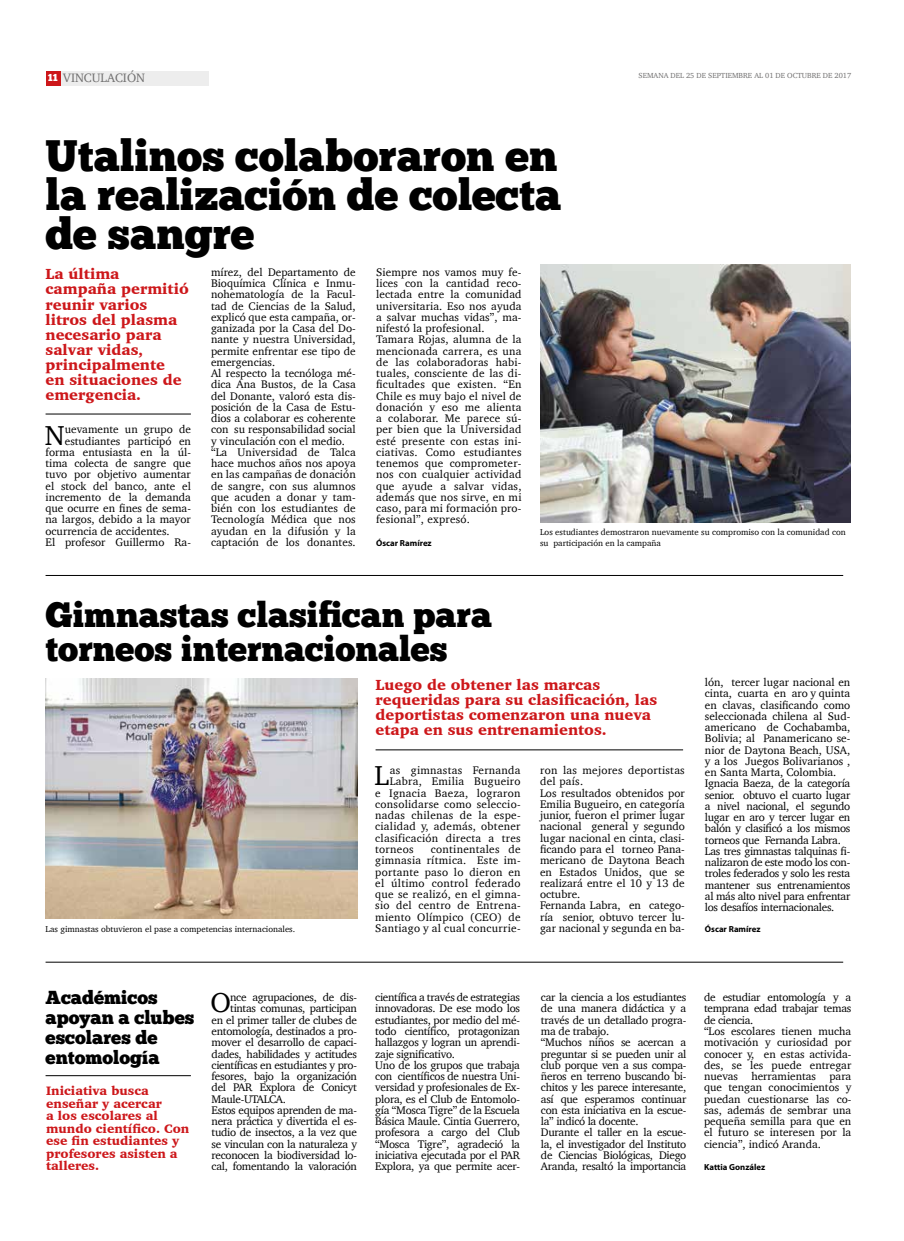
<style>
.page{position:relative;width:904px;height:1241px;background:#fff}
.page>*{position:absolute;margin:0;border:0;box-sizing:border-box;transform-origin:0 0}
.t1{font:43.75px/38.8px "Chunk Five Ex";color:#000;text-align:justify}
.t2{font:35px/33.8px "Chunk Five Ex";color:#000}
.t3{font:28px "Charter";color:#000}
.t4{font:18.75px/20px "Chunk Five Ex";color:#000}
.t5{font:900 15px/15px "Charter";color:#cd171a}
.t6{font:900 12.5px/12.5px "Charter";color:#cd171a}
.t7{font:12.5px "Charter";color:#706f6f}
.t8{font:11.25px/11.2px "Charter";color:#000}
.t9{font:11.25px/11.2px "Charter";letter-spacing:-.025em;color:#000}
.t10{font:11.25px/11.2px "Charter";letter-spacing:.02em;color:#000}
.t11{font:11.25px/11.2px "Charter";letter-spacing:-.02em;color:#000}
.t12{font:11.25px "Charter";letter-spacing:.025em;color:#000}
.t13{font:8.75px/10.5px "Charter";color:#000}
.t14{font:700 8.75px "Myriad Pro";color:#000}
.t15{font:7.5px "Charter";color:#706f6f}
.s1{font-family:"Chunk Five Ex";font-size:10px;color:#fff}
</style>
<div class="page">
<div style="left:46px;top:71px;width:15px;height:15px;background:#cd171a"></div>
<div style="left:62px;top:71px;width:147px;height:15px;background:#ededed"></div>
<hr style="left:46px;top:414px;width:145px;height:1px;background:#000">
<hr style="left:46px;top:1075px;width:145px;height:1px;background:#000">
<hr style="left:46px;top:575px;width:797px;height:1px;background:#000">
<hr style="left:46px;top:961px;width:797px;height:1px;background:#000">
<img style="left:540px;top:265px;width:310px;height:257px">
<img style="left:46px;top:678px;width:312px;height:240px">
<hr style="left:375px;top:749px;width:308px;height:1px;background:#000">
<p class="t7" style="left:48px;top:67px;width:99px"><span class="s1">11</span> VINCULACIÓN</p>
<h1 class="t1" style="left:46px;top:135px;width:517px">Utalinos colaboraron en la realización de colecta de sangre</h1>
<p class="t15" style="left:638px;top:69px;width:214px">SEMANA DEL 25 DE SEPTIEMBRE AL 01 DE OCTUBRE DE 2017</p>
<h3 class="t5" style="left:46px;top:266px;width:145px">La última campaña permitió reunir varios litros del plasma necesario para salvar vidas, principalmente<br>en situaciones de emergencia.</h3>
<h3 class="t3" style="left:45px;top:411px;width:21px">N</h3>
<p class="t8" style="left:65px;top:424px;width:128px">uevamente un grupo de</p>
<p class="t8" style="left:65px;top:435px;width:128px">estudiantes participó en</p>
<p class="t8" style="left:46px;top:446px;width:147px">forma entusiasta en la úl-</p>
<p class="t8" style="left:46px;top:457px;width:147px">tima colecta de sangre que</p>
<p class="t8" style="left:46px;top:469px;width:147px">tuvo por objetivo aumentar</p>
<p class="t8" style="left:46px;top:480px;width:147px">el stock del banco, ante el</p>
<p class="t8" style="left:46px;top:491px;width:147px">incremento de la demanda</p>
<p class="t8" style="left:46px;top:502px;width:147px">que ocurre en fines de sema-</p>
<p class="t8" style="left:46px;top:514px;width:147px">na largos, debido a la mayor</p>
<p class="t8" style="left:46px;top:525px;width:126px">ocurrencia de accidentes.</p>
<p class="t8" style="left:46px;top:536px;width:147px">El profesor Guillermo Ra-</p>
<p class="t8" style="left:211px;top:266px;width:146px">mírez, del Departamento de<br>Bioquímica Clínica e Inmu&shy;nohematología de la Facul&shy;tad de Ciencias de la Salud, explicó que esta campaña, or&shy;ganizada por la Casa del Do&shy;nante y nuestra Universidad, permite enfrentar ese tipo de emergencias.<br>Al respecto la tecnóloga mé&shy;dica Ana Bustos, de la Casa del Donante, valoró esta dis&shy;posición de la Casa de Estu&shy;dios a colaborar es coherente con su responsabilidad social y vinculación con el medio. “La Universidad de Talca hace muchos años nos apoya en las campañas de donación de sangre, con sus alumnos que acuden a donar y tam&shy;bién con los estudiantes de<br>Tecnología Médica que nos ayudan en la difusión y la captación de los donantes.</p>
<p class="t10" style="left:376px;top:266px;width:147px">Siempre nos vamos muy fe&shy;lices con la cantidad reco&shy;lectada entre la comunidad universitaria. Eso nos ayuda a salvar muchas vidas”, ma&shy;nifestó la profesional.<br>Tamara Rojas, alumna de la mencionada carrera, es una de las colaboradoras habi&shy;tuales, consciente de las di&shy;ficultades que existen. “En<br>Chile es muy bajo el nivel de donación y eso me alienta a colaborar. Me parece sú&shy;per bien que la Universidad esté presente con estas ini&shy;ciativas. Como estudiantes tenemos que comprometer&shy;nos con cualquier actividad que ayude a salvar vidas, además que nos sirve, en mi caso, para mi formación pro&shy;fesional”, expresó.</p>
<p class="t14" style="left:376px;top:537px;width:57px">Óscar Ramírez</p>
<p class="t13" style="left:540px;top:527px;width:307px">Los estudiantes demostraron nuevamente su compromiso con la comunidad con su participación en la campaña</p>
<h2 class="t2" style="left:46px;top:597px;width:448px">Gimnastas clasifican para torneos internacionales</h2>
<p class="t13" style="left:46px;top:923px;width:251px">Las gimnastas obtuvieron el pase a competencias internacionales.</p>
<h3 class="t5" style="left:375px;top:676px;width:283px">Luego de obtener las marcas requeridas para su clasificación, las deportistas comenzaron una nueva etapa en sus entrenamientos.</h3>
<h3 class="t3" style="left:374px;top:751px;width:16px">L</h3>
<p class="t12" style="left:390px;top:760px;width:132px">as gimnastas Fernanda</p>
<p class="t12" style="left:390px;top:771px;width:132px">Labra, Emilia Bugueiro</p>
<p class="t12" style="left:375px;top:783px;width:147px">e Ignacia Baeza, lograron</p>
<p class="t12" style="left:375px;top:794px;width:147px">consolidarse como seleccio-</p>
<p class="t12" style="left:375px;top:805px;width:147px">nadas chilenas de la espe-</p>
<p class="t12" style="left:375px;top:816px;width:147px">cialidad y, además, obtener</p>
<p class="t12" style="left:375px;top:828px;width:147px">clasificación directa a tres</p>
<p class="t12" style="left:375px;top:839px;width:40px">torneos</p>
<p class="t8" style="left:375px;top:843px;width:147px;text-align:justify;text-indent:56px">continentales de gimnasia rítmica. Este im&shy;portante paso lo dieron en el último control federado que se realizó, en el gimna&shy;sio del centro de Entrena&shy;miento Olímpico (CEO) de Santiago y al cual concurrie-</p>
<p class="t8" style="left:540px;top:764px;width:146px">ron las mejores deportistas del país.<br>Los resultados obtenidos por<br>Emilia Bugueiro, en categoría junior, fueron el primer lugar nacional general y segundo lugar nacional en cinta, clasi&shy;ficando para el torneo Pana&shy;mericano de Daytona Beach en Estados Unidos, que se realizará entre el 10 y 13 de octubre.<br>Fernanda Labra, en catego&shy;ría senior, obtuvo tercer lu&shy;gar nacional y segunda en ba-</p>
<p class="t9" style="left:705px;top:676px;width:147px">lón, tercer lugar nacional en cinta, cuarta en aro y quinta en clavas, clasificando como seleccionada chilena al Sud&shy;americano de Cochabamba,<br>Bolivia; al Panamericano se&shy;nior de Daytona Beach, USA, y a los Juegos Bolivarianos , en Santa Marta, Colombia.<br>Ignacia Baeza, de la categoría senior. obtuvo el cuarto lugar a nivel nacional, el segundo lugar en aro y tercer lugar en balón y clasificó a los mismos torneos que Fernanda Labra.<br>Las tres gimnastas talquinas fi&shy;nalizaron de este modo los con&shy;troles federados y solo les resta mantener sus entrenamientos al más alto nivel para enfrentar los desafíos internacionales.</p>
<p class="t14" style="left:705px;top:923px;width:57px">Óscar Ramírez</p>
<h3 class="t4" style="left:46px;top:987px;width:150px">Académicos apoyan a clubes escolares de entomología</h3>
<h3 class="t3" style="left:210px;top:978px;width:22px">O</h3>
<p class="t9" style="left:230px;top:991px;width:128px">nce agrupaciones, de dis-</p>
<p class="t9" style="left:230px;top:1002px;width:128px">tintas comunas, participan</p>
<p class="t9" style="left:212px;top:1013px;width:147px">en el primer taller de clubes de</p>
<p class="t9" style="left:212px;top:1025px;width:147px">entomología, destinados a pro-</p>
<p class="t9" style="left:212px;top:1036px;width:147px">mover el desarrollo de capaci-</p>
<p class="t9" style="left:212px;top:1047px;width:147px">dades, habilidades y actitudes</p>
<p class="t9" style="left:212px;top:1058px;width:147px">científicas en estudiantes y pro-</p>
<p class="t9" style="left:212px;top:1070px;width:147px">fesores, bajo la organización</p>
<p class="t9" style="left:212px;top:1081px;width:147px">del PAR Explora de Conicyt</p>
<p class="t9" style="left:212px;top:1092px;width:76px">Maule-UTALCA.</p>
<p class="t9" style="left:212px;top:1103px;width:147px">Estos equipos aprenden de ma-</p>
<p class="t9" style="left:212px;top:1115px;width:147px">nera práctica y divertida el es-</p>
<p class="t9" style="left:212px;top:1126px;width:147px">tudio de insectos, a la vez que</p>
<p class="t9" style="left:212px;top:1137px;width:147px">se vinculan con la naturaleza y</p>
<p class="t9" style="left:212px;top:1148px;width:147px">reconocen la biodiversidad lo-</p>
<p class="t9" style="left:212px;top:1160px;width:147px">cal, fomentando la valoración</p>
<p class="t6" style="left:46px;top:1083px;width:145px">Iniciativa busca enseñar y acercar<br>a los escolares al mundo científico. Con ese fin estudiantes y profesores asisten a talleres.</p>
<p class="t11" style="left:375px;top:991px;width:146px">científica a través de estrategias innovadoras. De ese modo los estudiantes, por medio del mé&shy;todo científico, protagonizan hallazgos y logran un aprendi&shy;zaje significativo.<br>Uno de los grupos que trabaja con científicos de nuestra Uni&shy;versidad y profesionales de Ex&shy;plora, es el Club de Entomolo&shy;gía “Mosca Tigre” de la Escuela<br>Básica Maule. Cintia Guerrero, profesora a cargo del Club “Mosca Tigre”, agradeció la iniciativa ejecutada por el PAR<br>Explora, ya que permite acer-</p>
<p class="t9" style="left:541px;top:991px;width:147px">car la ciencia a los estudiantes de una manera didáctica y a través de un detallado progra&shy;ma de trabajo.<br>“Muchos niños se acercan a preguntar si se pueden unir al club porque ven a sus compa&shy;ñeros en terreno buscando bi&shy;chitos y les parece interesante, así que esperamos continuar con esta iniciativa en la escue&shy;la” indicó la docente.<br>Durante el taller en la escue&shy;la, el investigador del Instituto de Ciencias Biológicas, Diego<br>Aranda, resaltó la importancia</p>
<p class="t8" style="left:704px;top:991px;width:149px">de estudiar entomología y a temprana edad trabajar temas de ciencia.<br>“Los escolares tienen mucha motivación y curiosidad por conocer y, en estas activida&shy;des, se les puede entregar nuevas herramientas para que tengan conocimientos y puedan cuestionarse las co&shy;sas, además de sembrar una pequeña semilla para que en el futuro se interesen por la ciencia”, indicó Aranda.</p>
<p class="t14" style="left:704px;top:1161px;width:63px">Kattia González</p>
</div>
